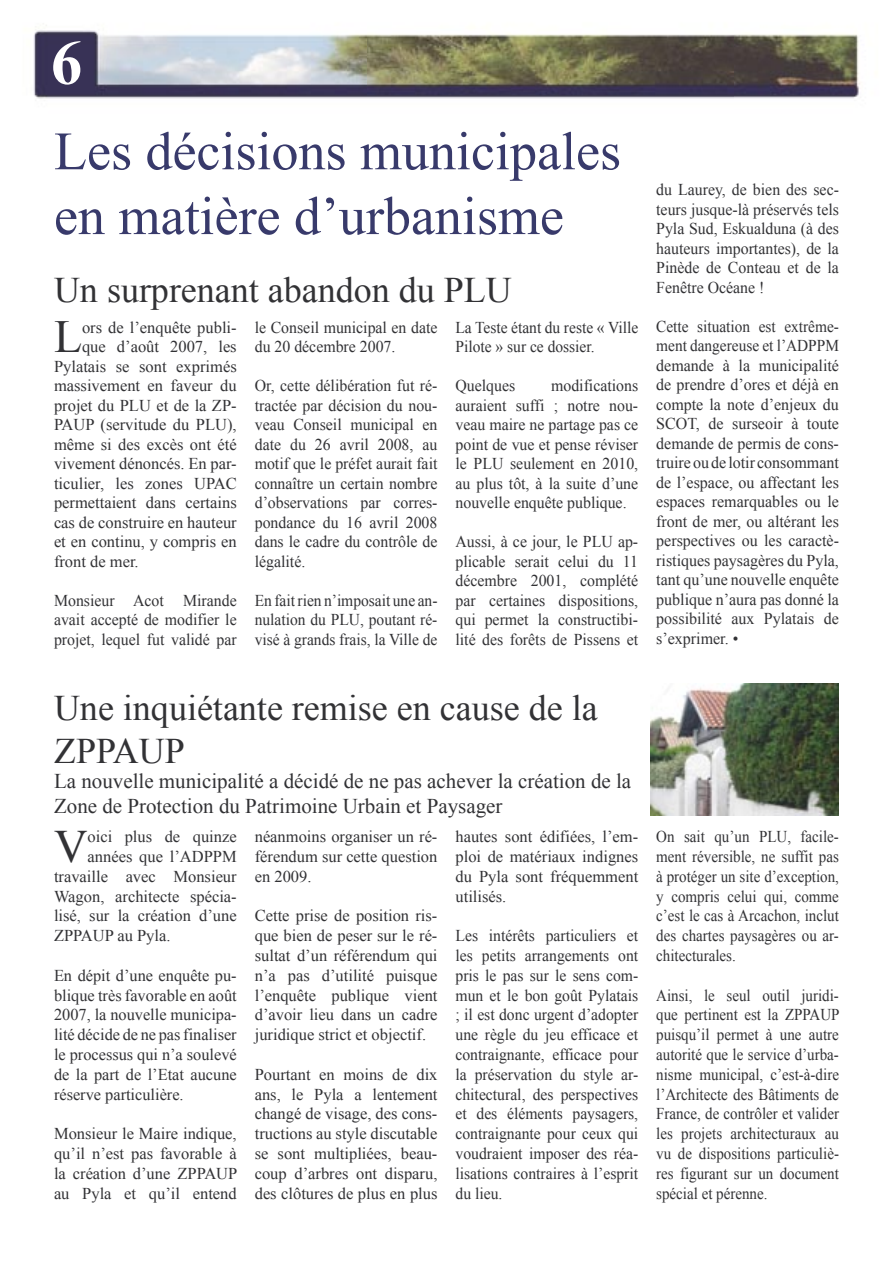
<style>
.page{position:relative;width:893px;height:1263px;background:#fff}
.page>*{position:absolute;margin:0;border:0;box-sizing:border-box;transform-origin:0 0}
.t1{font:700 63px "Times New Roman";color:#fff}
.t2{font:54px/64.8px "Times New Roman";color:#383a6b}
.t3{font:46.35px "Times New Roman";color:#323235}
.t4{font:45.9px "Times New Roman";color:#323235}
.t5{font:36px/43.2px "Times New Roman";color:#323235}
.t6{font:21px/25.2px "Times New Roman";color:#323235}
.t7{font:16.5px/19.8px "Times New Roman";color:#323235;text-align:justify}
.t8{font:16.5px/19.5px "Times New Roman";color:#323235;text-align:justify;scale:.96 1}
.t9{font:16.5px/19.8px "Times New Roman";color:#323235;text-align:justify;scale:.91 1}
.t10{font:16.5px/19.5px "Times New Roman";color:#323235;text-align:justify;scale:.93 1}
.t11{font:16.5px/19.8px "Times New Roman";color:#323235;text-align:justify;scale:.95 1}
.t12{font:16.5px/19.5px "Times New Roman";color:#323235;text-align:justify;scale:.94 1}
</style>
<div class="page">
<img style="left:33px;top:25px;width:827px;height:791px">
<img style="left:651px;top:683px;width:188px;height:132px">
<h1 class="t1" style="left:51px;top:19px;width:33px">6</h1>
<h2 class="t2" style="left:54px;top:118px;width:568px">Les décisions municipales en matière d’urbanisme</h2>
<h3 class="t5" style="left:54px;top:268px;width:459px">Un surprenant abandon du PLU</h3>
<h3 class="t4" style="left:54px;top:306px;width:30px">L</h3>
<p class="t7" style="left:82px;top:317px;width:156px">ors de l’enquête publi-</p>
<p class="t7" style="left:82px;top:336px;width:156px">que d’août 2007, les</p>
<p class="t7" style="left:54px;top:356px;width:184px">Pylatais se sont exprimés</p>
<p class="t7" style="left:54px;top:375px;width:184px">massivement en faveur du</p>
<p class="t7" style="left:54px;top:395px;width:184px">projet du PLU et de la ZP-</p>
<p class="t7" style="left:54px;top:414px;width:184px">PAUP (servitude du PLU),</p>
<p class="t7" style="left:54px;top:434px;width:184px">même si des excès ont été</p>
<p class="t7" style="left:54px;top:453px;width:184px">vivement dénoncés. En par-</p>
<p class="t7" style="left:54px;top:473px;width:184px">ticulier, les zones UPAC</p>
<p class="t7" style="left:54px;top:492px;width:184px">permettaient dans certains</p>
<p class="t7" style="left:54px;top:512px;width:184px">cas de construire en hauteur</p>
<p class="t7" style="left:54px;top:531px;width:184px">et en continu, y compris en</p>
<p class="t7" style="left:54px;top:551px;width:86px">front de mer.</p>
<p class="t8" style="left:54px;top:590px;width:192px">Monsieur Acot Mirande avait accepté de modifier le projet, lequel fut validé par</p>
<p class="t8" style="left:255px;top:317px;width:192px">le Conseil municipal en date du 20 décembre 2007.</p>
<p class="t8" style="left:255px;top:375px;width:192px">Or, cette délibération fut ré&shy;tractée par décision du nou&shy;veau Conseil municipal en date du 26 avril 2008, au motif que le préfet aurait fait connaître un certain nombre d’observations par corres&shy;pondance du 16 avril 2008 dans le cadre du contrôle de légalité.</p>
<p class="t12" style="left:255px;top:590px;width:196px">En fait rien n’imposait une an&shy;nulation du PLU, poutant ré&shy;visé à grands frais, la Ville de</p>
<p class="t12" style="left:455px;top:317px;width:196px">La Teste étant du reste « Ville<br>Pilote » sur ce dossier.</p>
<p class="t8" style="left:455px;top:375px;width:64px">Quelques</p>
<p class="t8" style="left:455px;top:375px;width:192px;text-indent:96px">modifications auraient suffi ; notre nou&shy;veau maire ne partage pas ce point de vue et pense réviser le PLU seulement en 2010, au plus tôt, à la suite d’une nouvelle enquête publique.</p>
<p class="t8" style="left:455px;top:531px;width:192px">Aussi, à ce jour, le PLU ap&shy;plicable serait celui du 11 décembre 2001, complété par certaines dispositions, qui permet la constructibi&shy;lité des forêts de Pissens et</p>
<p class="t8" style="left:656px;top:180px;width:192px">du Laurey, de bien des sec&shy;teurs jusque-là préservés tels Pyla Sud, Eskualduna (à des hauteurs importantes), de la Pinède de Conteau et de la Fenêtre Océane !</p>
<p class="t10" style="left:656px;top:316px;width:198px">Cette situation est extrême&shy;ment dangereuse et l’ADPPM demande à la municipalité de prendre d’ores et déjà en compte la note d’enjeux du SCOT, de surseoir à toute demande de permis de cons&shy;truire ou de lotir consommant de l’espace, ou affectant les espaces remarquables ou le front de mer, ou altérant les perspectives ou les caractè&shy;ristiques paysagères du Pyla, tant qu’une nouvelle enquête publique n’aura pas donné la possibilité aux Pylatais de s’exprimer. •</p>
<h3 class="t5" style="left:54px;top:685px;width:545px">Une inquiétante remise en cause de la<br>ZPPAUP</h3>
<p class="t6" style="left:54px;top:768px;width:579px">La nouvelle municipalité a décidé de ne pas achever la création de la<br>Zone de Protection du Patrimoine Urbain et Paysager</p>
<h3 class="t3" style="left:54px;top:815px;width:35px">V</h3>
<p class="t7" style="left:88px;top:826px;width:151px">oici plus de quinze</p>
<p class="t7" style="left:88px;top:846px;width:151px">années que l’ADPPM</p>
<p class="t7" style="left:54px;top:866px;width:184px">travaille avec Monsieur</p>
<p class="t7" style="left:54px;top:886px;width:184px">Wagon, architecte spécia-</p>
<p class="t7" style="left:54px;top:906px;width:184px">lisé, sur la création d’une</p>
<p class="t7" style="left:54px;top:925px;width:118px">ZPPAUP au Pyla.</p>
<p class="t7" style="left:54px;top:965px;width:184px">En dépit d’une enquête pu&shy;blique très favorable en août 2007, la nouvelle municipa&shy;lité décide de ne pas finaliser le processus qui n’a soulevé de la part de l’Etat aucune réserve particulière.</p>
<p class="t7" style="left:54px;top:1123px;width:185px">Monsieur le Maire indique, qu’il n’est pas favorable à la création d’une ZPPAUP au Pyla et qu’il entend</p>
<p class="t7" style="left:255px;top:826px;width:184px">néanmoins organiser un ré&shy;férendum sur cette question en 2009.</p>
<p class="t7" style="left:255px;top:906px;width:184px">Cette prise de position ris&shy;que bien de peser sur le ré&shy;sultat d’un référendum qui n’a pas d’utilité puisque l’enquête publique vient d’avoir lieu dans un cadre juridique strict et objectif.</p>
<p class="t7" style="left:255px;top:1064px;width:184px">Pourtant en moins de dix ans, le Pyla a lentement changé de visage, des cons&shy;tructions au style discutable se sont multipliées, beau&shy;coup d’arbres ont disparu, des clôtures de plus en plus</p>
<p class="t7" style="left:455px;top:826px;width:184px">hautes sont édifiées, l’em&shy;ploi de matériaux indignes du Pyla sont fréquemment utilisés.</p>
<p class="t11" style="left:455px;top:925px;width:194px">Les intérêts particuliers et les petits arrangements ont pris le pas sur le sens com&shy;mun et le bon goût Pylatais ; il est donc urgent d’adopter une règle du jeu efficace et contraignante, efficace pour la préservation du style ar&shy;chitectural, des perspectives et des éléments paysagers, contraignante pour ceux qui voudraient imposer des réa&shy;lisations contraires à l’esprit du lieu.</p>
<p class="t9" style="left:656px;top:826px;width:202px">On sait qu’un PLU, facile&shy;ment réversible, ne suffit pas à protéger un site d’exception, y compris celui qui, comme c’est le cas à Arcachon, inclut des chartes paysagères ou ar&shy;chitecturales.</p>
<p class="t9" style="left:656px;top:985px;width:203px">Ainsi, le seul outil juridi&shy;que pertinent est la ZPPAUP puisqu’il permet à une autre autorité que le service d’urba&shy;nisme municipal, c’est-à-dire l’Architecte des Bâtiments de France, de contrôler et valider les projets architecturaux au vu de dispositions particuliè&shy;res figurant sur un document spécial et pérenne.</p>
</div>
